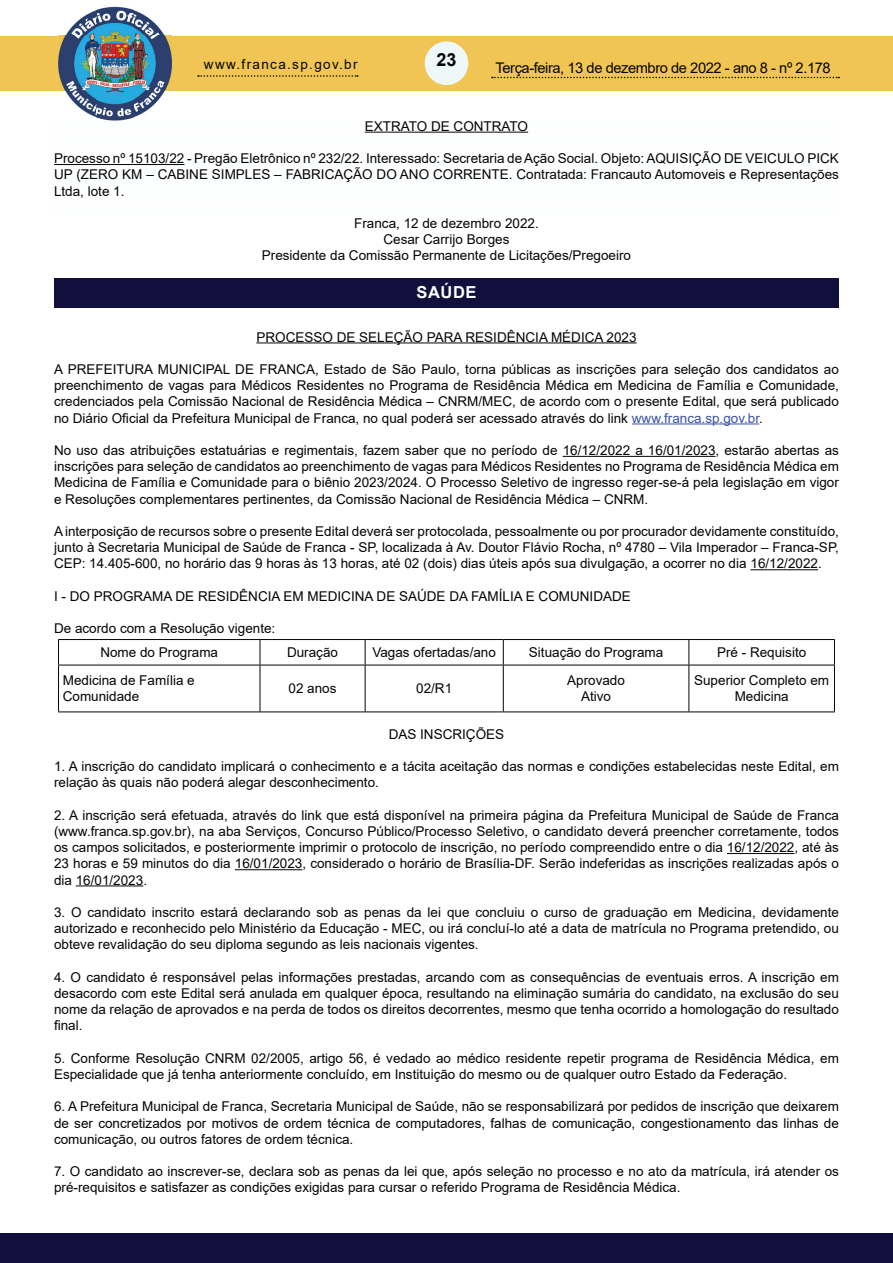
<style>
.page{position:relative;width:893px;height:1263px;background:#fff}
.page>*{position:absolute;margin:0;border:0;box-sizing:border-box;transform-origin:0 0}
.t1{font:700 18px "Arial";color:#040503}
.t2{font:700 16.5px "Arial";letter-spacing:.035em;color:#fff}
.t3{font:14.7px "Arial";letter-spacing:-.03em;color:#040503}
.t4{font:13.5px/16.2px "Arial";color:#040503;text-align:justify}
.t5{font:13.5px "Arial";letter-spacing:.1em;color:#040503}
.s1{color:#3853a3}
</style>
<div class="page">
<div style="left:0;top:1233px;width:893px;height:30px;background:#120f3d"></div>
<div style="left:0;top:36px;width:893px;height:55px;background:#f0c553"></div>
<img style="left:59px;top:6px;width:113px;height:115px">
<svg style="left:492px;top:77px;width:347px;height:1px"></svg>
<svg style="left:198px;top:75px;width:160px;height:2px"></svg>
<div style="left:425px;top:41px;width:43px;height:44px;background:#eef8f9;border-radius:50%"></div>
<hr style="left:365px;top:132px;width:163px;height:1px;background:#040503">
<hr style="left:54px;top:164px;width:130px;height:1px;background:#040503">
<div style="left:54px;top:278px;width:785px;height:30px;background:#120f3d"></div>
<hr style="left:256px;top:342px;width:381px;height:1px;background:#040503">
<hr style="left:632px;top:423px;width:127px;height:1px;background:#3853a3">
<hr style="left:563px;top:456px;width:152px;height:1px;background:#040503">
<hr style="left:750px;top:569px;width:68px;height:1px;background:#040503">
<hr style="left:727px;top:853px;width:67px;height:1px;background:#040503">
<hr style="left:235px;top:869px;width:67px;height:1px;background:#040503">
<hr style="left:76px;top:885px;width:67px;height:1px;background:#040503">
<svg style="left:834px;top:640px;width:1px;height:25px"></svg>
<hr style="left:58px;top:639px;width:202px;height:1px;background:#040503">
<hr style="left:260px;top:639px;width:105px;height:1px;background:#040503">
<hr style="left:365px;top:639px;width:138px;height:1px;background:#040503">
<hr style="left:503px;top:639px;width:186px;height:1px;background:#040503">
<hr style="left:689px;top:639px;width:146px;height:1px;background:#040503">
<hr style="left:58px;top:665px;width:202px;height:1px;background:#040503">
<hr style="left:260px;top:665px;width:105px;height:1px;background:#040503">
<hr style="left:365px;top:665px;width:138px;height:1px;background:#040503">
<hr style="left:503px;top:665px;width:186px;height:1px;background:#040503">
<hr style="left:689px;top:665px;width:146px;height:1px;background:#040503">
<hr style="left:58px;top:711px;width:202px;height:1px;background:#040503">
<hr style="left:260px;top:711px;width:105px;height:1px;background:#040503">
<hr style="left:365px;top:711px;width:138px;height:1px;background:#040503">
<hr style="left:503px;top:711px;width:186px;height:1px;background:#040503">
<hr style="left:689px;top:711px;width:146px;height:1px;background:#040503">
<svg style="left:58px;top:640px;width:1px;height:25px"></svg>
<svg style="left:260px;top:640px;width:1px;height:25px"></svg>
<svg style="left:365px;top:640px;width:1px;height:25px"></svg>
<svg style="left:503px;top:640px;width:1px;height:25px"></svg>
<svg style="left:688px;top:640px;width:1px;height:25px"></svg>
<hr style="left:58px;top:665px;width:1px;height:46px;background:#040503">
<hr style="left:260px;top:665px;width:1px;height:46px;background:#040503">
<hr style="left:365px;top:665px;width:1px;height:46px;background:#040503">
<hr style="left:503px;top:665px;width:1px;height:46px;background:#040503">
<hr style="left:688px;top:665px;width:1px;height:46px;background:#040503">
<hr style="left:834px;top:665px;width:1px;height:46px;background:#040503">
<h1 class="t1" style="left:436px;top:47px;width:22px">23</h1>
<p class="t5" style="left:204px;top:55px;width:155px">www.franca.sp.gov.br</p>
<p class="t3" style="left:496px;top:58px;width:336px">Terça-feira, 13 de dezembro de 2022 - ano 8 - nº 2.178</p>
<p class="t4" style="left:365px;top:118px;width:165px">EXTRATO DE CONTRATO</p>
<p class="t4" style="left:54px;top:150px;width:786px">Processo nº 15103/22 - Pregão Eletrônico nº 232/22. Interessado: Secretaria de Ação Social. Objeto: AQUISIÇÃO DE VEICULO PICK UP (ZERO KM – CABINE SIMPLES – FABRICAÇÃO DO ANO CORRENTE. Contratada: Francauto Automoveis e Representações Ltda, lote 1.</p>
<p class="t4" style="left:262px;top:215px;width:371px;text-align:center">Franca, 12 de dezembro 2022.<br>Cesar Carrijo Borges<br>Presidente da Comissão Permanente de Licitações/Pregoeiro</p>
<p class="t2" style="left:416px;top:281px;width:62px">SAÚDE</p>
<p class="t4" style="left:256px;top:329px;width:382px">PROCESSO DE SELEÇÃO PARA RESIDÊNCIA MÉDICA 2023</p>
<p class="t4" style="left:54px;top:361px;width:786px">A PREFEITURA MUNICIPAL DE FRANCA, Estado de São Paulo, torna públicas as inscrições para seleção dos candidatos ao preenchimento de vagas para Médicos Residentes no Programa de Residência Médica em Medicina de Família e Comunidade, credenciados pela Comissão Nacional de Residência Médica – CNRM/MEC, de acordo com o presente Edital, que será publicado no Diário Oficial da Prefeitura Municipal de Franca, no qual poderá ser acessado através do link <span class="s1">www.franca.sp.gov.br</span>.</p>
<p class="t4" style="left:54px;top:442px;width:786px">No uso das atribuições estatuárias e regimentais, fazem saber que no período de 16/12/2022 a 16/01/2023, estarão abertas as inscrições para seleção de candidatos ao preenchimento de vagas para Médicos Residentes no Programa de Residência Médica em Medicina de Família e Comunidade para o biênio 2023/2024. O Processo Seletivo de ingresso reger-se-á pela legislação em vigor e Resoluções complementares pertinentes, da Comissão Nacional de Residência Médica – CNRM.</p>
<p class="t4" style="left:54px;top:523px;width:786px">A interposição de recursos sobre o presente Edital deverá ser protocolada, pessoalmente ou por procurador devidamente constituído, junto à Secretaria Municipal de Saúde de Franca - SP, localizada à Av. Doutor Flávio Rocha, nº 4780 – Vila Imperador – Franca-SP, CEP: 14.405-600, no horário das 9 horas às 13 horas, até 02 (dois) dias úteis após sua divulgação, a ocorrer no dia 16/12/2022.</p>
<p class="t4" style="left:54px;top:588px;width:578px">I - DO PROGRAMA DE RESIDÊNCIA EM MEDICINA DE SAÚDE DA FAMÍLIA E COMUNIDADE</p>
<p class="t4" style="left:100px;top:616px;width:176px;line-height:24px;text-indent:-46px">De acordo com a Resolução vigente:<br>Nome do Programa</p>
<p class="t4" style="left:287px;top:644px;width:53px">Duração</p>
<p class="t4" style="left:372px;top:644px;width:125px">Vagas ofertadas/ano</p>
<p class="t4" style="left:529px;top:644px;width:136px">Situação do Programa</p>
<p class="t4" style="left:717px;top:644px;width:91px">Pré - Requisito</p>
<p class="t4" style="left:63px;top:672px;width:134px">Medicina de Família e<br>Comunidade</p>
<p class="t4" style="left:289px;top:680px;width:50px">02 anos</p>
<p class="t4" style="left:416px;top:680px;width:38px">02/R1</p>
<p class="t4" style="left:567px;top:672px;width:59px;text-align:center">Aprovado<br>Ativo</p>
<p class="t4" style="left:694px;top:672px;width:137px;text-align:center">Superior Completo em<br>Medicina</p>
<p class="t4" style="left:389px;top:726px;width:117px">DAS INSCRIÇÕES</p>
<p class="t4" style="left:54px;top:758px;width:786px">1. A inscrição do candidato implicará o conhecimento e a tácita aceitação das normas e condições estabelecidas neste Edital, em relação às quais não poderá alegar desconhecimento.</p>
<p class="t4" style="left:54px;top:807px;width:786px">2. A inscrição será efetuada, através do link que está disponível na primeira página da Prefeitura Municipal de Saúde de Franca (www.franca.sp.gov.br), na aba Serviços, Concurso Público/Processo Seletivo, o candidato deverá preencher corretamente, todos os campos solicitados, e posteriormente imprimir o protocolo de inscrição, no período compreendido entre o dia 16/12/2022, até às 23 horas e 59 minutos do dia 16/01/2023, considerado o horário de Brasília-DF. Serão indeferidas as inscrições realizadas após o dia 16/01/2023.</p>
<p class="t4" style="left:54px;top:904px;width:786px">3. O candidato inscrito estará declarando sob as penas da lei que concluiu o curso de graduação em Medicina, devidamente autorizado e reconhecido pelo Ministério da Educação - MEC, ou irá concluí-lo até a data de matrícula no Programa pretendido, ou obteve revalidação do seu diploma segundo as leis nacionais vigentes.</p>
<p class="t4" style="left:54px;top:969px;width:786px">4. O candidato é responsável pelas informações prestadas, arcando com as consequências de eventuais erros. A inscrição em desacordo com este Edital será anulada em qualquer época, resultando na eliminação sumária do candidato, na exclusão do seu nome da relação de aprovados e na perda de todos os direitos decorrentes, mesmo que tenha ocorrido a homologação do resultado final.</p>
<p class="t4" style="left:54px;top:1050px;width:786px">5. Conforme Resolução CNRM 02/2005, artigo 56, é vedado ao médico residente repetir programa de Residência Médica, em<br>Especialidade que já tenha anteriormente concluído, em Instituição do mesmo ou de qualquer outro Estado da Federação.</p>
<p class="t4" style="left:54px;top:1098px;width:786px">6. A Prefeitura Municipal de Franca, Secretaria Municipal de Saúde, não se responsabilizará por pedidos de inscrição que deixarem de ser concretizados por motivos de ordem técnica de computadores, falhas de comunicação, congestionamento das linhas de comunicação, ou outros fatores de ordem técnica.</p>
<p class="t4" style="left:54px;top:1163px;width:786px">7. O candidato ao inscrever-se, declara sob as penas da lei que, após seleção no processo e no ato da matrícula, irá atender os pré-requisitos e satisfazer as condições exigidas para cursar o referido Programa de Residência Médica.</p>
</div>
